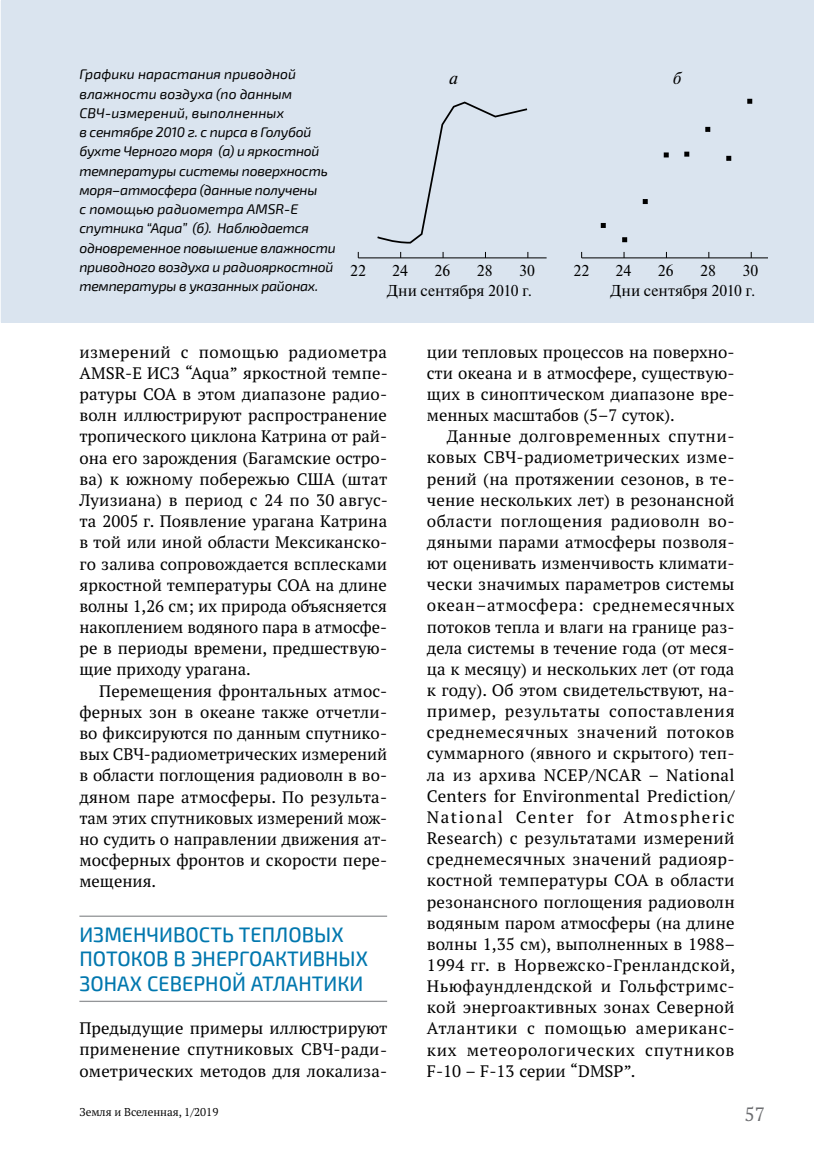
<style>
.page{position:relative;width:814px;height:1166px;background:#fff}
.page>*{position:absolute;margin:0;border:0;box-sizing:border-box;transform-origin:0 0}
.t1{font:500 21px/24.5px "Exo 2";color:#0077ae;scale:.95 1}
.t2{font:19.25px "PT Serif Pro";color:#6d6e71}
.t3{font:italic 17.5px "Newton";color:#000}
.t4{font:16.62px/21.2px "PT Serif Pro";letter-spacing:.01em;color:#000;text-align:justify}
.t5{font:15.75px/19.9px "Newton";color:#000;text-align:right}
.t6{font:italic 14px/19.2px "Exo 2";letter-spacing:-.02em;color:#000}
.t7{font:11.38px "PT Serif Pro";color:#000}
</style>
<div class="page">
<hr style="left:79px;top:915px;width:308px;height:2px;background:#939598">
<hr style="left:79px;top:1001px;width:308px;height:1px;background:#939598">
<div style="left:1px;top:0;width:813px;height:322px;background:#dae4ef"></div>
<hr style="left:358px;top:257px;width:188px;height:1px;background:#000">
<hr style="left:581px;top:257px;width:186px;height:1px;background:#000">
<svg style="left:600px;top:223px;width:5px;height:5px"></svg>
<svg style="left:622px;top:237px;width:5px;height:5px"></svg>
<svg style="left:642px;top:199px;width:5px;height:5px"></svg>
<svg style="left:663px;top:152px;width:5px;height:5px"></svg>
<svg style="left:684px;top:152px;width:5px;height:5px"></svg>
<svg style="left:705px;top:127px;width:5px;height:5px"></svg>
<svg style="left:726px;top:156px;width:5px;height:5px"></svg>
<svg style="left:747px;top:99px;width:5px;height:5px"></svg>
<svg style="left:377px;top:101px;width:151px;height:143px"></svg>
<p class="t6" style="left:79px;top:65px;width:258px">Графики нарастания приводной влажности воздуха (по данным СВЧ-измерений, выполненных<br>в сентябре 2010 г. с пирса в Голубой бухте Черного моря (а) и яркостной температуры системы поверхность моря–атмосфера (данные получены<br>с помощью радиометра AMSR-E спутника “Aqua” (б). Наблюдается одновременное повышение влажности приводного воздуха и радиояркостной температуры в указанных районах.</p>
<p class="t3" style="left:449px;top:67px;width:10px">а</p>
<p class="t5" style="left:350px;top:260px;width:17px">22</p>
<p class="t5" style="left:392px;top:260px;width:17px">24</p>
<p class="t5" style="left:434px;top:260px;width:17px">26</p>
<p class="t5" style="left:477px;top:260px;width:17px">28</p>
<p class="t5" style="left:387px;top:260px;width:149px">30<br>Дни сентября 2010 г.</p>
<p class="t3" style="left:673px;top:67px;width:10px">б</p>
<p class="t5" style="left:573px;top:260px;width:17px">22</p>
<p class="t5" style="left:615px;top:260px;width:17px">24</p>
<p class="t5" style="left:657px;top:260px;width:17px">26</p>
<p class="t5" style="left:700px;top:260px;width:17px">28</p>
<p class="t5" style="left:610px;top:260px;width:149px">30<br>Дни сентября 2010 г.</p>
<p class="t4" style="left:79px;top:341px;width:310px;text-align:left">измерений с помощью радиометра AMSR-E ИСЗ “Aqua” яркостной темпе&shy;ратуры СОА в этом диапазоне радио&shy;волн иллюстрируют распространение тропического циклона Катрина от рай&shy;она его зарождения (Багамские остро&shy;ва) к южному побережью США (штат Луизиана) в период с 24 по 30 авгус&shy;та 2005 г. Появление урагана Катрина в той или иной области Мексиканско&shy;го залива сопровождается всплесками яркостной температуры СОА на длине волны 1,26 см; их природа объясняется накоплением водяного пара в атмосфе&shy;ре в периоды времени, предшествую&shy;щие приходу урагана.</p>
<p class="t4" style="left:79px;top:680px;width:309px;text-indent:20px">Перемещения фронтальных атмос&shy;ферных зон в океане также отчетли&shy;во фиксируются по данным спутнико&shy;вых СВЧ-радиометрических измерений в области поглощения радиоволн в во&shy;дяном паре атмосферы. По результа&shy;там этих спутниковых измерений мож&shy;но судить о направлении движения ат&shy;мосферных фронтов и скорости пере&shy;мещения.</p>
<p class="t1" style="left:79px;top:922px;width:305px">ИЗМЕНЧИВОСТЬ ТЕПЛОВЫХ<br>ПОТОКОВ В ЭНЕРГОАКТИВНЫХ<br>ЗОНАХ СЕВЕРНОЙ АТЛАНТИКИ</p>
<p class="t4" style="left:79px;top:1017px;width:309px">Предыдущие примеры иллюстрируют применение спутниковых СВЧ-ради&shy;ометрических методов для локализа-</p>
<p class="t7" style="left:79px;top:1104px;width:140px">Земля и Вселенная, 1/2019</p>
<p class="t4" style="left:427px;top:341px;width:309px">ции тепловых процессов на поверхно&shy;сти океана и в атмосфере, существую&shy;щих в синоптическом диапазоне вре&shy;менных масштабов (5–7 суток).</p>
<p class="t4" style="left:427px;top:425px;width:310px;text-align:left;text-indent:20px">Данные долговременных спутни&shy;ковых СВЧ-радиометрических изме&shy;рений (на протяжении сезонов, в те&shy;чение нескольких лет) в резонансной области поглощения радиоволн во&shy;дяными парами атмосферы позволя&shy;ют оценивать изменчивость климати&shy;чески значимых параметров системы океан–атмосфера: среднемесячных потоков тепла и влаги на границе раз&shy;дела системы в течение года (от меся&shy;ца к месяцу) и нескольких лет (от года к году). Об этом свидетельствуют, на&shy;пример, результаты сопоставления среднемесячных значений потоков суммарного (явного и скрытого) теп&shy;ла из архива NCEP/NCAR – National Centers for Environmental Prediction/ National Center for Atmospheric Research) с результатами измерений среднемесячных значений радиояр&shy;костной температуры СОА в области резонансного поглощения радиоволн водяным паром атмосферы (на длине волны 1,35 см), выполненных в 1988– 1994 гг. в Норвежско-Гренландской, Ньюфаундлендской и Гольфстримс&shy;кой энергоактивных зонах Северной Атлантики с помощью американс&shy;ких метеорологических спутников F‑10 – F‑13 серии “DMSP”.</p>
<p class="t2" style="left:744px;top:1101px;width:22px">57</p>
</div>
